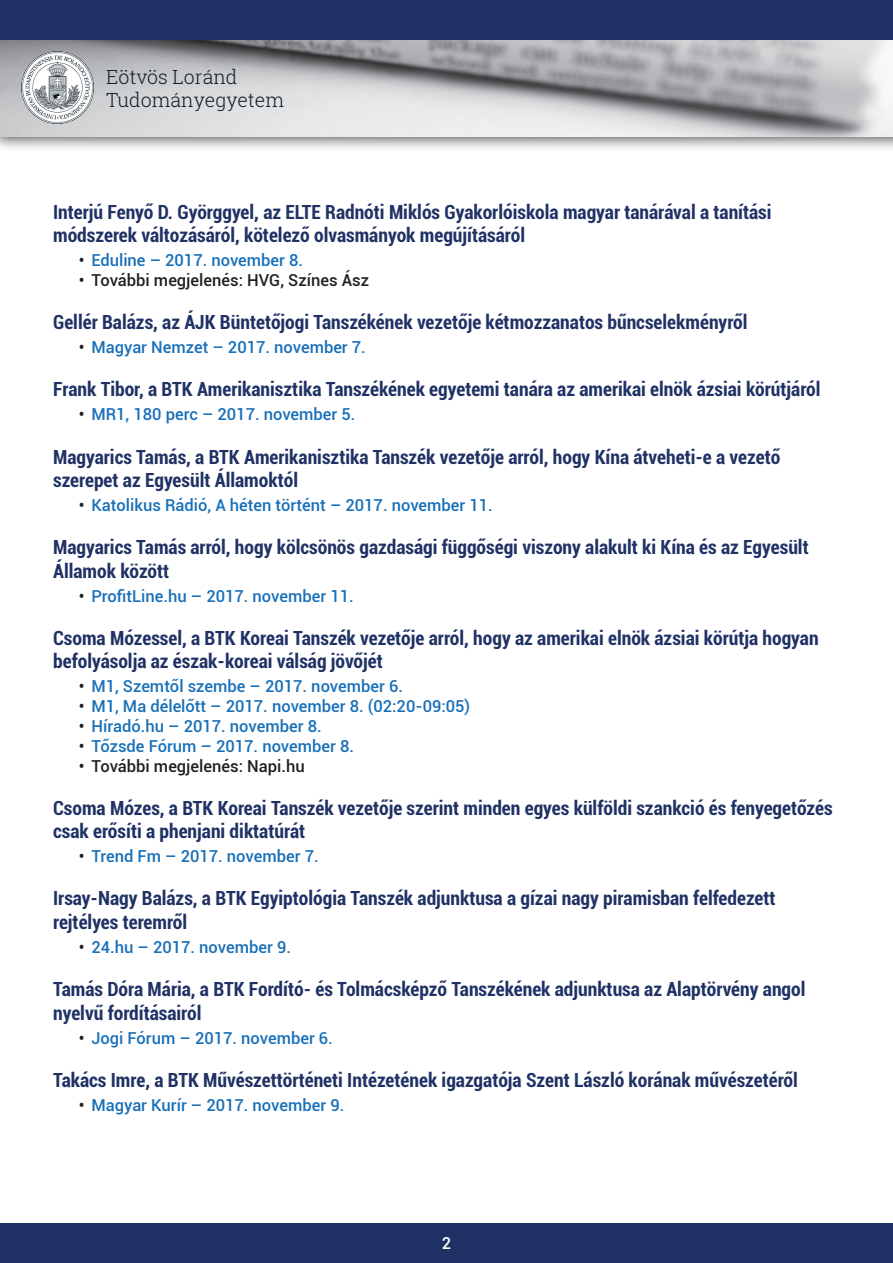
<style>
.page{position:relative;width:893px;height:1263px;background:#fff}
.page>*{position:absolute;margin:0;border:0;box-sizing:border-box;transform-origin:0 0}
.t1{font:700 condensed 19.5px/23.4px "Roboto";color:#203265}
.t2{font:300 19.5px/23.4px "Roboto Slab";color:#0e1d27}
.t3{font:500 16.5px "Roboto";color:#1870b9}
.t4{font:500 16.5px "Roboto";color:#231f20}
.t5{font:500 16.5px "Roboto";color:#fff}
.s1{color:#231f20}
</style>
<div class="page">
<div style="left:0;top:0;width:893px;height:152px;background:#231f20;opacity:.75"></div>
<img style="left:0;top:40px;width:893px;height:96px">
<div style="left:0;top:0;width:893px;height:40px;background:#203265"></div>
<img style="left:21px;top:51px;width:73px;height:72px">
<div style="left:0;top:1223px;width:893px;height:40px;background:#203265"></div>
<p class="t2" style="left:106px;top:65px;width:179px">Eötvös Loránd<br>Tudományegyetem</p>
<p class="t1" style="left:53px;top:199px;width:720px">Interjú Fenyő D. Györggyel, az ELTE Radnóti Miklós Gyakorlóiskola magyar tanárával a tanítási módszerek változásáról, kötelező olvasmányok megújításáról</p>
<p class="t3" style="left:79px;top:249px;width:226px"><span class="s1">•</span> Eduline – 2017. november 8.</p>
<p class="t4" style="left:79px;top:268px;width:292px">• További megjelenés: HVG, Színes Ász</p>
<p class="t1" style="left:53px;top:310px;width:696px">Gellér Balázs, az ÁJK Büntetőjogi Tanszékének vezetője kétmozzanatos bűncselekményről</p>
<p class="t3" style="left:79px;top:336px;width:289px"><span class="s1">•</span> Magyar Nemzet – 2017. november 7.</p>
<p class="t1" style="left:53px;top:377px;width:769px">Frank Tibor, a BTK Amerikanisztika Tanszékének egyetemi tanára az amerikai elnök ázsiai körútjáról</p>
<p class="t3" style="left:79px;top:403px;width:278px"><span class="s1">•</span> MR1, 180 perc – 2017. november 5.</p>
<p class="t1" style="left:53px;top:444px;width:729px">Magyarics Tamás, a BTK Amerikanisztika Tanszék vezetője arról, hogy Kína átveheti-e a vezető szerepet az Egyesült Államoktól</p>
<p class="t3" style="left:79px;top:494px;width:416px"><span class="s1">•</span> Katolikus Rádió, A héten történt – 2017. november 11.</p>
<p class="t1" style="left:53px;top:535px;width:757px">Magyarics Tamás arról, hogy kölcsönös gazdasági függőségi viszony alakult ki Kína és az Egyesült<br>Államok között</p>
<p class="t3" style="left:79px;top:584px;width:277px"><span class="s1">•</span> ProfitLine.hu – 2017. november 11.</p>
<p class="t1" style="left:53px;top:626px;width:767px">Csoma Mózessel, a BTK Koreai Tanszék vezetője arról, hogy az amerikai elnök ázsiai körútja hogyan befolyásolja az észak-koreai válság jövőjét</p>
<p class="t3" style="left:79px;top:675px;width:326px"><span class="s1">•</span> M1, Szemtől szembe – 2017. november 6.</p>
<p class="t3" style="left:79px;top:695px;width:393px"><span class="s1">•</span> M1, Ma délelőtt – 2017. november 8. (02:20-09:05)</p>
<p class="t3" style="left:79px;top:714px;width:244px"><span class="s1">•</span> Híradó.hu – 2017. november 8.</p>
<p class="t3" style="left:79px;top:734px;width:277px"><span class="s1">•</span> Tőzsde Fórum – 2017. november 8.</p>
<p class="t4" style="left:79px;top:754px;width:228px">• További megjelenés: Napi.hu</p>
<p class="t1" style="left:53px;top:795px;width:781px">Csoma Mózes, a BTK Koreai Tanszék vezetője szerint minden egyes külföldi szankció és fenyegetőzés csak erősíti a phenjani diktatúrát</p>
<p class="t3" style="left:79px;top:845px;width:241px"><span class="s1">•</span> Trend Fm – 2017. november 7.</p>
<p class="t1" style="left:53px;top:886px;width:724px">Irsay-Nagy Balázs, a BTK Egyiptológia Tanszék adjunktusa a gízai nagy piramisban felfedezett rejtélyes teremről</p>
<p class="t3" style="left:79px;top:935px;width:214px"><span class="s1">•</span> 24.hu – 2017. november 9.</p>
<p class="t1" style="left:53px;top:977px;width:754px">Tamás Dóra Mária, a BTK Fordító- és Tolmácsképző Tanszékének adjunktusa az Alaptörvény angol nyelvű fordításairól</p>
<p class="t3" style="left:79px;top:1026px;width:256px"><span class="s1">•</span> Jogi Fórum – 2017. november 6.</p>
<p class="t1" style="left:53px;top:1067px;width:746px">Takács Imre, a BTK Művészettörténeti Intézetének igazgatója Szent László korának művészetéről</p>
<p class="t3" style="left:79px;top:1093px;width:267px"><span class="s1">•</span> Magyar Kurír – 2017. november 9.</p>
<p class="t5" style="left:442px;top:1232px;width:11px">2</p>
</div>
